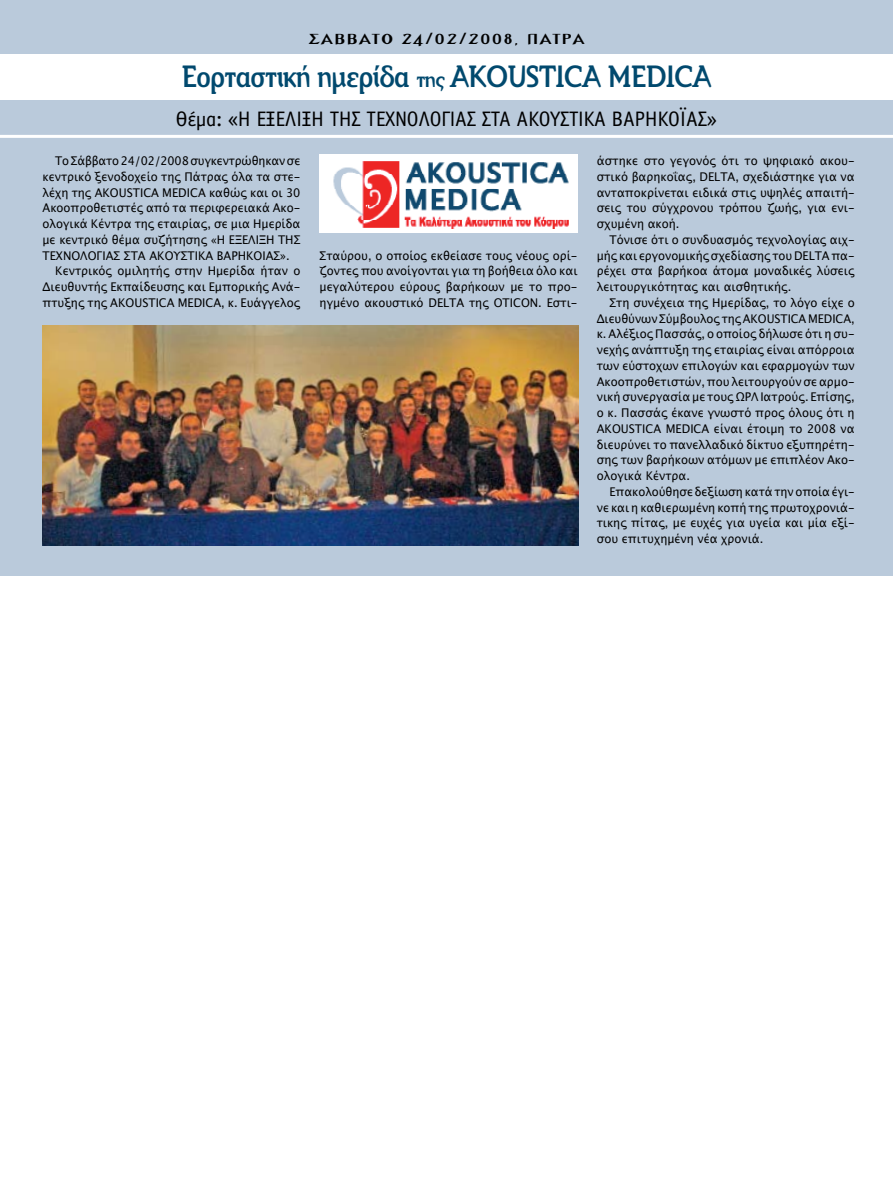
<style>
.page{position:relative;width:893px;height:1191px;background:#fff}
.page>*{position:absolute;margin:0;border:0;box-sizing:border-box;transform-origin:0 0}
.t1{font:31.5px "CF Derrida";letter-spacing:-.025em;color:#01496e;scale:.9 1}
.t2{font:500 15px "CF Holly";letter-spacing:.07em;color:#000;scale:1.3 1}
.t3{font:12px/15.8px "Lucida Grande";color:#000;text-align:justify;scale:.95 1}
.t4{font:12px "Lucida Grande";color:#000;scale:.94 1}
.s1{font-size:22.5px}
</style>
<div class="page">
<div style="left:0;top:0;width:893px;height:576px;background:#bacadb"></div>
<div style="left:0;top:54px;width:893px;height:45px;background:#fff"></div>
<img style="left:43px;top:325px;width:535px;height:221px">
<div style="left:319px;top:154px;width:259px;height:79px;background:#fff"></div>
<img style="left:333px;top:161px;width:236px;height:67px">
<hr style="left:0;top:135px;width:893px;height:3px;background:#fff">
<p class="t2" style="left:309px;top:31px;width:214px">Σάββατο 24/02/2008, Πάτρα</p>
<h1 class="t1" style="left:182px;top:60px;width:590px">Eορταστική ημερίδα <span class="s1">της</span> AKOUSTICA MEDICA</h1>
<p class="t4" style="left:55px;top:154px;width:262px">Το Σάββατο 24/02/2008 συγκεντρώθηκαν σε</p>
<p class="t3" style="left:43px;top:169px;width:273px">κεντρικό ξενοδοχείο της Πάτρας όλα τα στε-</p>
<p class="t3" style="left:43px;top:185px;width:273px">λέχη της AKOUSTICA MEDICA καθώς και οι 30</p>
<p class="t3" style="left:43px;top:200px;width:273px">Ακοοπροθετιστές από τα περιφερειακά Ακο-</p>
<p class="t3" style="left:43px;top:216px;width:273px">ολογικά Κέντρα της εταιρίας, σε μια Ημερίδα</p>
<p class="t3" style="left:43px;top:232px;width:273px">με κεντρικό θέμα συζήτησης «Η ΕΞΕΛΙΞΗ ΤΗΣ</p>
<p class="t3" style="left:43px;top:247px;width:262px">ΤΕΧΝΟΛΟΓΙΑΣ ΣΤΑ ΑΚΟΥΣΤΙΚΑ ΒΑΡΗΚΟΙΑΣ».</p>
<p class="t3" style="left:55px;top:263px;width:260px">Κεντρικός ομιλητής στην Ημερίδα ήταν ο</p>
<p class="t3" style="left:43px;top:279px;width:273px">Διευθυντής Εκπαίδευσης και Εμπορικής Ανά-</p>
<p class="t3" style="left:43px;top:295px;width:273px">πτυξης της AKOUSTICA MEDICA, κ. Ευάγγελος</p>
<p class="t3" style="left:320px;top:248px;width:273px">Σταύρου, ο οποίος εκθείασε τους νέους ορί&shy;ζοντες που ανοίγονται για τη βοήθεια όλο και μεγαλύτερου εύρους βαρήκοων με το προ&shy;ηγμένο ακουστικό DELTA της OTICON. Εστι-</p>
<p class="t3" style="left:597px;top:153px;width:273px">άστηκε στο γεγονός ότι το ψηφιακό ακου&shy;στικό βαρηκοΐας, DELTA, σχεδιάστηκε για να ανταποκρίνεται ειδικά στις υψηλές απαιτή&shy;σεις του σύγχρονου τρόπου ζωής, για ενι&shy;σχυμένη ακοή.</p>
<p class="t3" style="left:597px;top:232px;width:273px;text-indent:13px">Τόνισε ότι ο συνδυασμός τεχνολογίας αιχ&shy;μής και εργονομικής σχεδίασης του DELTA πα&shy;ρέχει στα βαρήκοα άτομα μοναδικές λύσεις λειτουργικότητας και αισθητικής.</p>
<p class="t3" style="left:597px;top:295px;width:273px;text-indent:13px">Στη συνέχεια της Ημερίδας, το λόγο είχε ο Διευθύνων Σύμβουλος της AKOUSTICA MEDICA, κ. Αλέξιος Πασσάς, ο οποίος δήλωσε ότι η συ&shy;νεχής ανάπτυξη της εταιρίας είναι απόρροια των εύστοχων επιλογών και εφαρμογών των Ακοοπροθετιστών, που λειτουργούν σε αρμο&shy;νική συνεργασία με τους ΩΡΛ Ιατρούς. Επίσης, ο κ. Πασσάς έκανε γνωστό προς όλους ότι η AKOUSTICA MEDICA είναι έτοιμη το 2008 να διευρύνει το πανελλαδικό δίκτυο εξυπηρέτη&shy;σης των βαρήκοων ατόμων με επιπλέον Ακο&shy;ολογικά Κέντρα.</p>
<p class="t3" style="left:597px;top:484px;width:273px;text-indent:13px">Επακολούθησε δεξίωση κατά την οποία έγι&shy;νε και η καθιερωμένη κοπή της πρωτοχρονιά&shy;τικης πίτας, με ευχές για υγεία και μία εξί&shy;σου επιτυχημένη νέα χρονιά.</p>
</div>
